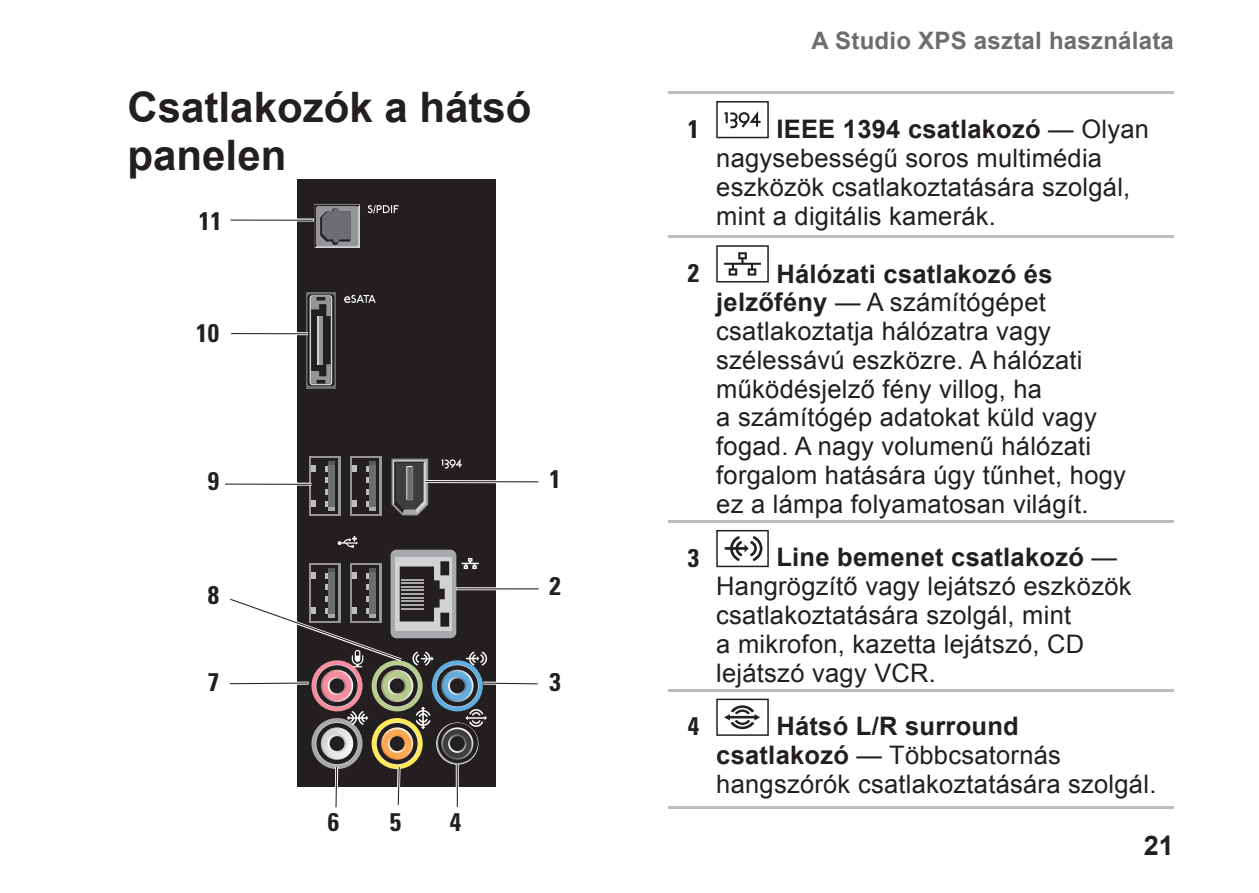
<style>
.page{position:relative;width:1259px;height:893px;background:#fff}
.page>*{position:absolute;margin:0;border:0;box-sizing:border-box;transform-origin:0 0}
.t1{font:700 42px/48px "Arial";color:#231f20}
.t2{font:700 27px "Arial";color:#231f20}
.t3{font:25.5px/28.8px "Arial";letter-spacing:.01em;color:#231f20}
.t4{font:700 condensed 25.5px "Univers";color:#231f20}
.t5{font:700 24px "Arial";letter-spacing:.01em;color:#6c6d70}
.s1{font-weight:700}
</style>
<div class="page">
<div style="left:297px;top:179px;width:198px;height:607px;background:#231f20"></div>
<svg style="left:300px;top:204px;width:192px;height:478px"></svg>
<svg style="left:344px;top:295px;width:32px;height:8px"></svg>
<svg style="left:338px;top:536px;width:20px;height:12px"></svg>
<svg style="left:441px;top:459px;width:21px;height:9px"></svg>
<svg style="left:368px;top:205px;width:31px;height:8px"></svg>
<svg style="left:309px;top:457px;width:31px;height:59px"></svg>
<div style="left:312px;top:459px;width:26px;height:55px;background:#231f20"></div>
<svg style="left:325px;top:489px;width:3px;height:6px"></svg>
<svg style="left:325px;top:478px;width:3px;height:5px"></svg>
<div style="left:328px;top:462px;width:7px;height:49px;background:#6c6d70"></div>
<svg style="left:325px;top:501px;width:10px;height:10px"></svg>
<svg style="left:325px;top:462px;width:10px;height:10px"></svg>
<svg style="left:312px;top:500px;width:4px;height:7px"></svg>
<svg style="left:312px;top:466px;width:4px;height:6px"></svg>
<svg style="left:350px;top:457px;width:31px;height:59px"></svg>
<div style="left:352px;top:459px;width:27px;height:55px;background:#231f20"></div>
<svg style="left:366px;top:489px;width:3px;height:6px"></svg>
<svg style="left:366px;top:478px;width:3px;height:5px"></svg>
<div style="left:369px;top:462px;width:7px;height:49px;background:#6c6d70"></div>
<svg style="left:366px;top:501px;width:10px;height:10px"></svg>
<svg style="left:366px;top:462px;width:10px;height:10px"></svg>
<svg style="left:352px;top:500px;width:5px;height:7px"></svg>
<svg style="left:352px;top:466px;width:5px;height:6px"></svg>
<svg style="left:314px;top:205px;width:46px;height:43px;background:#7a7b7d"></svg>
<svg style="left:306px;top:292px;width:30px;height:96px"></svg>
<svg style="left:307px;top:294px;width:27px;height:92px"></svg>
<svg style="left:310px;top:295px;width:22px;height:90px"></svg>
<div style="left:311px;top:297px;width:20px;height:87px;background:#231f20;border-radius:2px"></div>
<svg style="left:318px;top:316px;width:5px;height:48px"></svg>
<hr style="left:317px;top:316px;width:1px;height:48px;background:#d1d2d4">
<svg style="left:311px;top:297px;width:20px;height:19px"></svg>
<svg style="left:311px;top:364px;width:20px;height:20px"></svg>
<div style="left:390px;top:550px;width:66px;height:88px;background:#a8a9ad;border-radius:6px"></div>
<svg style="left:391px;top:459px;width:37px;height:56px;background:#606062"></svg>
<svg style="left:231px;top:218px;width:83px;height:4px"></svg>
<hr style="left:231px;top:332px;width:77px;height:3px;background:#fff">
<hr style="left:425px;top:480px;width:113px;height:3px;background:#fff">
<hr style="left:456px;top:587px;width:82px;height:3px;background:#fff">
<hr style="left:483px;top:682px;width:54px;height:3px;background:#fff">
<svg style="left:225px;top:482px;width:86px;height:4px"></svg>
<hr style="left:231px;top:220px;width:82px;height:1px;background:#231f20">
<hr style="left:231px;top:333px;width:77px;height:1px;background:#231f20">
<hr style="left:225px;top:484px;width:86px;height:1px;background:#231f20">
<hr style="left:335px;top:767px;width:2px;height:40px;background:#231f20">
<svg style="left:230px;top:558px;width:257px;height:247px"></svg>
<hr style="left:457px;top:764px;width:1px;height:43px;background:#231f20">
<hr style="left:484px;top:683px;width:54px;height:1px;background:#231f20">
<hr style="left:457px;top:588px;width:82px;height:1px;background:#231f20">
<hr style="left:425px;top:481px;width:113px;height:1px;background:#231f20">
<hr style="left:668px;top:91px;width:40px;height:3px;background:#bcbdc0">
<hr style="left:708px;top:91px;width:466px;height:3px;background:#bcbdc0">
<hr style="left:668px;top:236px;width:40px;height:2px;background:#bcbdc0">
<hr style="left:708px;top:236px;width:466px;height:2px;background:#bcbdc0">
<hr style="left:668px;top:520px;width:40px;height:3px;background:#bcbdc0">
<hr style="left:708px;top:520px;width:466px;height:3px;background:#bcbdc0">
<hr style="left:668px;top:689px;width:40px;height:2px;background:#bcbdc0">
<hr style="left:708px;top:689px;width:466px;height:2px;background:#bcbdc0">
<hr style="left:668px;top:806px;width:40px;height:2px;background:#bcbdc0">
<hr style="left:708px;top:806px;width:466px;height:2px;background:#bcbdc0">
<svg style="left:716px;top:101px;width:53px;height:37px"></svg>
<svg style="left:716px;top:245px;width:53px;height:37px"></svg>
<svg style="left:716px;top:530px;width:53px;height:37px"></svg>
<svg style="left:716px;top:699px;width:53px;height:37px"></svg>
<h1 class="t1" style="left:128px;top:85px;width:405px">Csatlakozók a hátsó panelen</h1>
<p class="t4" style="left:199px;top:205px;width:24px">11</p>
<p class="t4" style="left:196px;top:317px;width:24px">10</p>
<p class="t4" style="left:208px;top:465px;width:13px">9</p>
<p class="t4" style="left:208px;top:580px;width:13px">8</p>
<p class="t4" style="left:208px;top:666px;width:13px">7</p>
<p class="t4" style="left:328px;top:807px;width:13px">6</p>
<p class="t4" style="left:390px;top:807px;width:13px">5</p>
<p class="t4" style="left:450px;top:807px;width:13px">4</p>
<p class="t4" style="left:549px;top:463px;width:13px">1</p>
<p class="t4" style="left:549px;top:570px;width:13px">2</p>
<p class="t4" style="left:549px;top:666px;width:13px">3</p>
<p class="t5" style="left:811px;top:25px;width:364px">A Studio XPS asztal használata</p>
<p class="t4" style="left:688px;top:113px;width:13px">1</p>
<p class="t3" style="left:716px;top:115px;width:434px;text-indent:60px"><span class="s1">IEEE 1394 csatlakozó</span> — Olyan nagysebességű soros multimédia eszközök csatlakoztatására szolgál, mint a digitális kamerák.</p>
<p class="t4" style="left:688px;top:257px;width:13px">2</p>
<p class="t3" style="left:716px;top:259px;width:411px;text-indent:60px"><span class="s1">Hálózati csatlakozó és jelzőfény</span> — A számítógépet csatlakoztatja hálózatra vagy szélessávú eszközre. A hálózati működésjelző fény villog, ha<br>a számítógép adatokat küld vagy fogad. A nagy volumenű hálózati forgalom hatására úgy tűnhet, hogy ez a lámpa folyamatosan világít.</p>
<p class="t4" style="left:688px;top:542px;width:13px">3</p>
<p class="t3" style="left:716px;top:543px;width:417px;text-indent:60px"><span class="s1">Line bemenet csatlakozó</span> —<br>Hangrögzítő vagy lejátszó eszközök csatlakoztatására szolgál, mint<br>a mikrofon, kazetta lejátszó, CD lejátszó vagy VCR.</p>
<p class="t4" style="left:688px;top:711px;width:13px">4</p>
<p class="t3" style="left:716px;top:712px;width:442px;text-indent:60px"><span class="s1">Hátsó L/R surround csatlakozó</span> — Többcsatornás hangszórók csatlakoztatására szolgál.</p>
<p class="t2" style="left:1144px;top:827px;width:32px">21</p>
</div>
